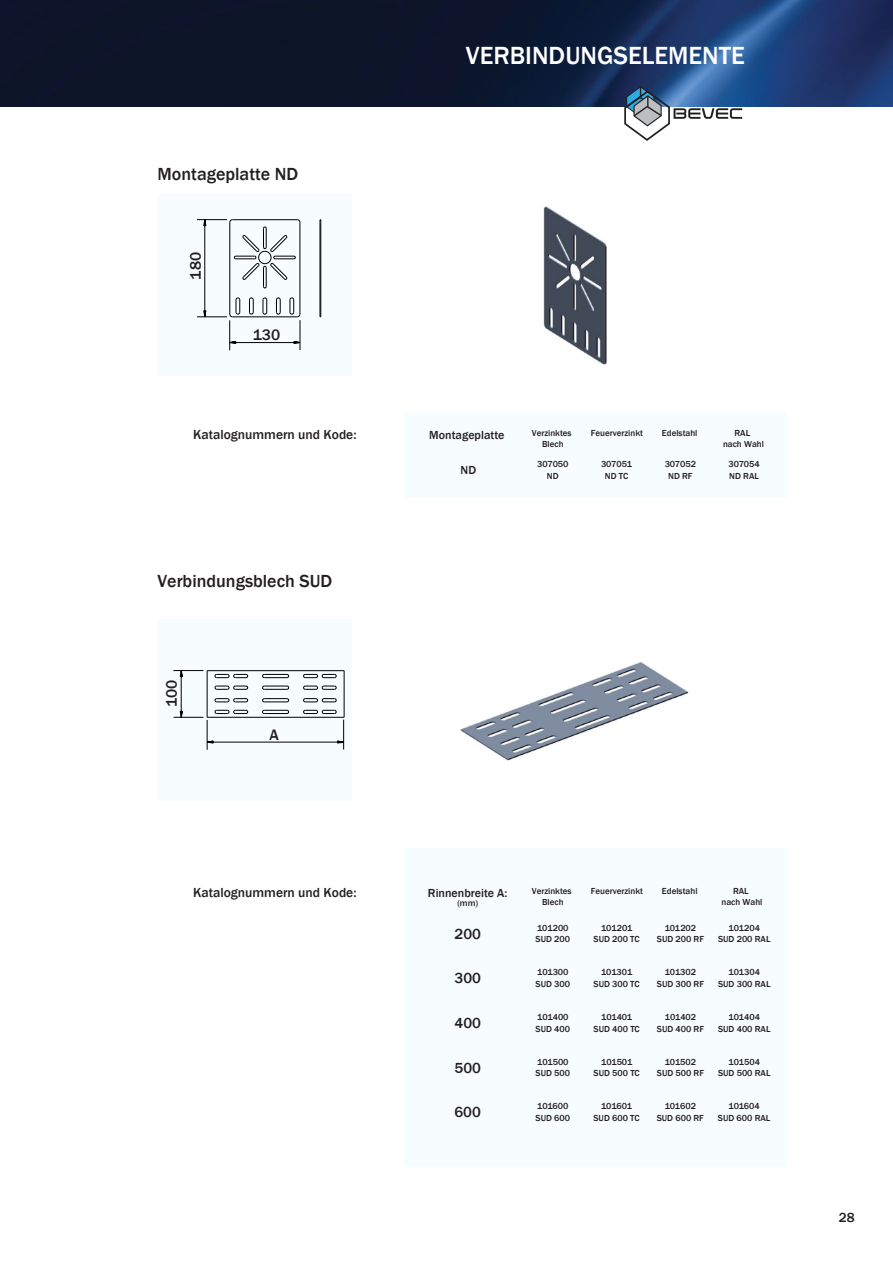
<style>
.page{position:relative;width:893px;height:1263px;background:#fff}
.page>*{position:absolute;margin:0;border:0;box-sizing:border-box;transform-origin:0 0}
.t1{font:500 25.5px "Franklin Gothic";color:#fff}
.t2{font:500 18px "Franklin Gothic";color:#231f20}
.t3{font:500 15.6px "Franklin Gothic";color:#231f20}
.t4{font:500 15px "Franklin Gothic";color:#231f20}
.t5{font:500 13.5px "Franklin Gothic";color:#231f20}
.t6{font:500 12px "Franklin Gothic";color:#231f20}
.t7{font:500 9px/11.6px "Franklin Gothic";color:#231f20;text-align:center}
</style>
<div class="page">
<div style="left:404px;top:848px;width:383px;height:319px;background:#f7fcfe"></div>
<div style="left:158px;top:619px;width:194px;height:182px;background:#f7fcfe"></div>
<div style="left:404px;top:412px;width:383px;height:85px;background:#f7fcfe"></div>
<div style="left:158px;top:194px;width:194px;height:182px;background:#f7fcfe"></div>
<svg style="left:262px;top:674px;width:27px;height:4px"></svg>
<svg style="left:262px;top:698px;width:27px;height:5px"></svg>
<svg style="left:214px;top:685px;width:34px;height:5px"></svg>
<svg style="left:214px;top:709px;width:34px;height:5px"></svg>
<svg style="left:214px;top:698px;width:34px;height:5px"></svg>
<svg style="left:303px;top:709px;width:34px;height:5px"></svg>
<svg style="left:303px;top:685px;width:34px;height:5px"></svg>
<svg style="left:303px;top:698px;width:34px;height:5px"></svg>
<svg style="left:262px;top:709px;width:27px;height:5px"></svg>
<svg style="left:262px;top:685px;width:27px;height:5px"></svg>
<svg style="left:303px;top:674px;width:34px;height:4px"></svg>
<svg style="left:214px;top:674px;width:34px;height:4px"></svg>
<hr style="left:207px;top:670px;width:137px;height:1px;background:#000002">
<hr style="left:207px;top:717px;width:137px;height:1px;background:#000002">
<hr style="left:207px;top:671px;width:1px;height:46px;background:#000002">
<hr style="left:173px;top:670px;width:30px;height:1px;background:#000002">
<hr style="left:181px;top:670px;width:1px;height:44px;background:#000002">
<svg style="left:174px;top:711px;width:29px;height:7px"></svg>
<svg style="left:180px;top:670px;width:3px;height:7px"></svg>
<hr style="left:207px;top:720px;width:1px;height:30px;background:#000002">
<hr style="left:209px;top:742px;width:135px;height:1px;background:#000002">
<img style="left:460px;top:662px;width:228px;height:99px">
<svg style="left:262px;top:297px;width:5px;height:18px"></svg>
<svg style="left:276px;top:297px;width:5px;height:18px"></svg>
<svg style="left:249px;top:297px;width:5px;height:18px"></svg>
<hr style="left:300px;top:222px;width:1px;height:92px;background:#000002">
<svg style="left:289px;top:297px;width:12px;height:21px"></svg>
<hr style="left:232px;top:316px;width:65px;height:1px;background:#000002">
<svg style="left:229px;top:297px;width:12px;height:21px"></svg>
<hr style="left:229px;top:222px;width:1px;height:92px;background:#000002">
<svg style="left:229px;top:219px;width:72px;height:70px"></svg>
<hr style="left:320px;top:222px;width:1px;height:92px;background:#000002">
<hr style="left:197px;top:317px;width:30px;height:1px;background:#000002">
<hr style="left:229px;top:320px;width:1px;height:30px;background:#000002">
<hr style="left:197px;top:219px;width:30px;height:1px;background:#000002">
<hr style="left:300px;top:320px;width:1px;height:30px;background:#000002">
<hr style="left:205px;top:220px;width:1px;height:93px;background:#000002">
<hr style="left:231px;top:342px;width:69px;height:1px;background:#000002">
<svg style="left:203px;top:310px;width:3px;height:7px"></svg>
<svg style="left:229px;top:341px;width:7px;height:3px"></svg>
<svg style="left:203px;top:219px;width:3px;height:7px"></svg>
<svg style="left:294px;top:341px;width:6px;height:3px"></svg>
<img style="left:543px;top:206px;width:64px;height:159px">
<img style="left:0;top:0;width:893px;height:106px">
<hr style="left:344px;top:671px;width:1px;height:46px;background:#000002">
<svg style="left:337px;top:720px;width:7px;height:29px"></svg>
<svg style="left:623px;top:86px;width:119px;height:55px"></svg>
<h2 class="t2" style="left:157px;top:163px;width:142px">Montageplatte ND</h2>
<h3 class="t3" style="left:186px;top:280px;width:29px;rotate:-90deg">180</h3>
<h3 class="t3" style="left:253px;top:325px;width:29px">130</h3>
<h1 class="t1" style="left:466px;top:40px;width:280px">VERBINDUNGSELEMENTE</h1>
<h3 class="t5" style="left:193px;top:426px;width:165px">Katalognummern und Kode:</h3>
<h3 class="t6" style="left:429px;top:427px;width:77px">Montageplatte</h3>
<p class="t7" style="left:591px;top:428px;width:54px">Feuerverzinkt</p>
<p class="t7" style="left:662px;top:428px;width:37px">Edelstahl</p>
<p class="t7" style="left:532px;top:428px;width:41px;line-height:10.8px">Verzinktes<br>Blech</p>
<p class="t7" style="left:723px;top:428px;width:42px;line-height:10.8px">RAL<br>nach Wahl</p>
<h2 class="t2" style="left:157px;top:570px;width:176px">Verbindungsblech SUD</h2>
<h3 class="t3" style="left:162px;top:707px;width:29px;rotate:-90deg">100</h3>
<h3 class="t3" style="left:270px;top:725px;width:11px">A</h3>
<h3 class="t6" style="left:461px;top:462px;width:17px">ND</h3>
<p class="t7" style="left:537px;top:459px;width:33px">307050<br>ND</p>
<p class="t7" style="left:665px;top:459px;width:33px">307052<br>ND RF</p>
<p class="t7" style="left:601px;top:459px;width:33px">307051<br>ND TC</p>
<p class="t7" style="left:728px;top:459px;width:33px;text-align:left">307054<br>ND RAL</p>
<h3 class="t5" style="left:193px;top:884px;width:165px">Katalognummern und Kode:</h3>
<p class="t7" style="left:591px;top:885px;width:54px">Feuerverzinkt</p>
<p class="t7" style="left:662px;top:885px;width:37px">Edelstahl</p>
<h3 class="t6" style="left:428px;top:885px;width:81px">Rinnenbreite A:</h3>
<p class="t7" style="left:532px;top:886px;width:41px;line-height:10.8px">Verzinktes<br>Blech</p>
<p class="t7" style="left:721px;top:886px;width:42px;line-height:10.8px">RAL<br>nach Wahl</p>
<p class="t7" style="left:457px;top:897px;width:22px">(mm)</p>
<h3 class="t4" style="left:455px;top:924px;width:28px">200</h3>
<h3 class="t4" style="left:455px;top:969px;width:28px">300</h3>
<h3 class="t4" style="left:455px;top:1014px;width:28px">400</h3>
<h3 class="t4" style="left:455px;top:1058px;width:28px">500</h3>
<h3 class="t4" style="left:454px;top:1103px;width:28px">600</h3>
<p class="t7" style="left:536px;top:922px;width:36px;text-align:left">101200<br>SUD 200</p>
<p class="t7" style="left:536px;top:967px;width:36px;text-align:left">101300<br>SUD 300</p>
<p class="t7" style="left:536px;top:1011px;width:36px;text-align:left">101400<br>SUD 400</p>
<p class="t7" style="left:536px;top:1056px;width:36px;text-align:left">101500<br>SUD 500</p>
<p class="t7" style="left:535px;top:1101px;width:36px;text-align:left">101600<br>SUD 600</p>
<p class="t7" style="left:594px;top:922px;width:48px">101201<br>SUD 200 TC</p>
<p class="t7" style="left:594px;top:967px;width:48px">101301<br>SUD 300 TC</p>
<p class="t7" style="left:594px;top:1011px;width:48px">101401<br>SUD 400 TC</p>
<p class="t7" style="left:594px;top:1056px;width:48px">101501<br>SUD 500 TC</p>
<p class="t7" style="left:593px;top:1101px;width:48px">101601<br>SUD 600 TC</p>
<p class="t7" style="left:657px;top:922px;width:49px">101202<br>SUD 200 RF</p>
<p class="t7" style="left:657px;top:967px;width:49px">101302<br>SUD 300 RF</p>
<p class="t7" style="left:657px;top:1011px;width:49px">101402<br>SUD 400 RF</p>
<p class="t7" style="left:657px;top:1056px;width:49px">101502<br>SUD 500 RF</p>
<p class="t7" style="left:657px;top:1101px;width:49px">101602<br>SUD 600 RF</p>
<p class="t7" style="left:718px;top:922px;width:54px">101204<br>SUD 200 RAL</p>
<p class="t7" style="left:718px;top:967px;width:54px">101304<br>SUD 300 RAL</p>
<p class="t7" style="left:718px;top:1011px;width:54px">101404<br>SUD 400 RAL</p>
<p class="t7" style="left:718px;top:1056px;width:54px">101504<br>SUD 500 RAL</p>
<p class="t7" style="left:718px;top:1101px;width:54px">101604<br>SUD 600 RAL</p>
<h3 class="t5" style="left:839px;top:1209px;width:17px">28</h3>
</div>
